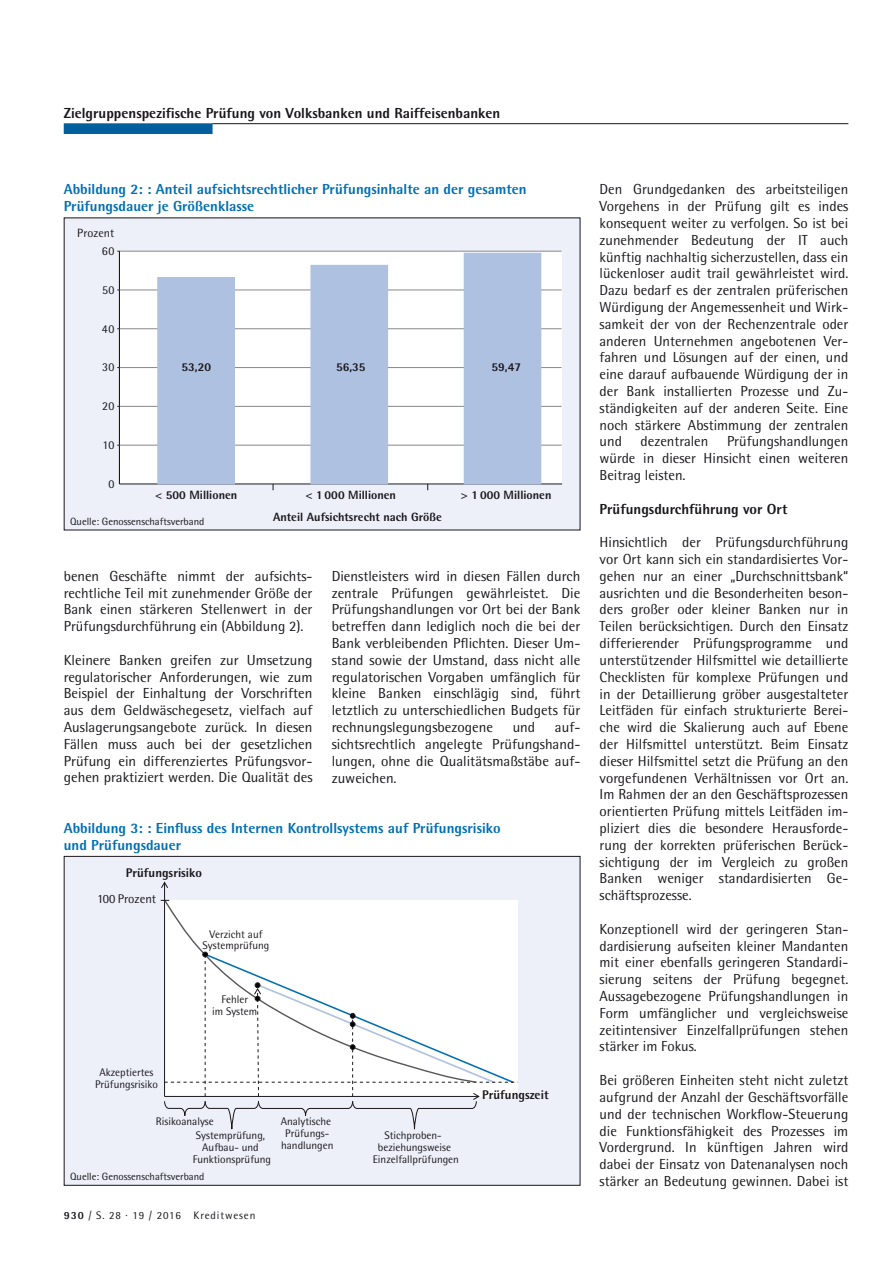
<style>
.page{position:relative;width:893px;height:1263px;background:#fff}
.page>*{position:absolute;margin:0;border:0;box-sizing:border-box;transform-origin:0 0}
.t1{font:14.55px/16.8px "Rotis Semi Sans";color:#1a171c;text-align:justify}
.t2{font:800 14.55px/16.8px "Rotis Semi Sans";color:#006fb4}
.t3{font:800 14.55px "Rotis Semi Sans";color:#1a171c}
.t4{font:800 12.6px "Rotis Semi Sans";color:#1a171c}
.t5{font:12.6px "Rotis Semi Sans";color:#1a171c}
.t6{font:800 12px "Rotis Semi Sans";color:#1a171c}
.t7{font:12px "Rotis Semi Sans";letter-spacing:.015em;color:#1a171c}
.t8{font:10.95px/11.9px "Rotis Semi Sans";color:#1a171c;text-align:center}
.t9{font:10.95px "Rotis Semi Sans";letter-spacing:.08em;color:#1a171c}
.t10{font:10.5px "Rotis Semi Sans";color:#1a171c}
.s1{font-weight:800}
</style>
<div class="page">
<hr style="left:212px;top:123px;width:636px;height:1px;background:#1a171c">
<div style="left:64px;top:123px;width:149px;height:11px;background:#005f9c;border:2px solid #005f9c"></div>
<div style="left:64px;top:218px;width:516px;height:312px;background:#edf0f8"></div>
<div style="left:119px;top:251px;width:443px;height:233px;background:#fff"></div>
<hr style="left:119px;top:484px;width:443px;height:1px;background:#1a171c">
<hr style="left:119px;top:251px;width:1px;height:233px;background:#1a171c">
<hr style="left:119px;top:445px;width:443px;height:1px;background:#87888a">
<hr style="left:119px;top:406px;width:443px;height:1px;background:#87888a">
<hr style="left:119px;top:367px;width:443px;height:1px;background:#87888a">
<hr style="left:119px;top:328px;width:443px;height:1px;background:#87888a">
<hr style="left:119px;top:290px;width:443px;height:1px;background:#87888a">
<hr style="left:119px;top:251px;width:443px;height:1px;background:#87888a">
<div style="left:464px;top:253px;width:77px;height:231px;background:#afc1e1"></div>
<div style="left:311px;top:265px;width:77px;height:219px;background:#afc1e1"></div>
<div style="left:158px;top:278px;width:76px;height:206px;background:#afc1e1"></div>
<div style="left:157px;top:277px;width:78px;height:207px;border:1px solid #afc1e1"></div>
<div style="left:64px;top:856px;width:516px;height:329px;background:#edf0f8"></div>
<div style="left:165px;top:900px;width:353px;height:196px;background:#fff"></div>
<hr style="left:164px;top:882px;width:1px;height:214px;background:#1a171c">
<svg style="left:161px;top:881px;width:7px;height:7px"></svg>
<svg style="left:163px;top:898px;width:44px;height:54px"></svg>
<svg style="left:164px;top:952px;width:354px;height:178px"></svg>
<p class="t3" style="left:64px;top:104px;width:438px">Zielgruppenspezifische Prüfung von Volksbanken und Raiffeisenbanken</p>
<p class="t2" style="left:64px;top:181px;width:464px">Abbildung 2: : Anteil aufsichtsrechtlicher Prüfungsinhalte an der gesamten<br>Prüfungsdauer je Größenklasse</p>
<p class="t7" style="left:77px;top:226px;width:39px">Prozent</p>
<p class="t7" style="left:102px;top:244px;width:14px">60</p>
<p class="t7" style="left:102px;top:283px;width:14px">50</p>
<p class="t7" style="left:102px;top:321px;width:14px">40</p>
<p class="t7" style="left:102px;top:360px;width:14px">30</p>
<p class="t7" style="left:102px;top:399px;width:14px">20</p>
<p class="t7" style="left:103px;top:438px;width:13px">10</p>
<p class="t7" style="left:108px;top:477px;width:8px">0</p>
<p class="t6" style="left:182px;top:360px;width:31px">53,20</p>
<p class="t6" style="left:336px;top:360px;width:31px">56,35</p>
<p class="t6" style="left:491px;top:360px;width:31px">59,47</p>
<p class="t6" style="left:155px;top:487px;width:84px">&lt; 500 Millionen</p>
<p class="t6" style="left:305px;top:487px;width:92px">&lt; 1 000 Millionen</p>
<p class="t6" style="left:461px;top:487px;width:92px">&gt; 1 000 Millionen</p>
<p class="t10" style="left:70px;top:515px;width:136px">Quelle: Genossenschaftsverband</p>
<p class="t6" style="left:273px;top:509px;width:170px">Anteil Aufsichtsrecht nach Größe</p>
<p class="t1" style="left:64px;top:567px;width:250px">benen Geschäfte nimmt der aufsichts&shy;rechtliche Teil mit zunehmender Größe der Bank einen stärkeren Stellenwert in der Prüfungsdurchführung ein (Abbildung 2).</p>
<p class="t1" style="left:64px;top:651px;width:250px;text-align:left">Kleinere Banken greifen zur Umsetzung regulatorischer Anforderungen, wie zum Beispiel der Einhaltung der Vorschriften aus dem Geldwäschegesetz, vielfach auf Auslagerungsangebote zurück. In diesen Fällen muss auch bei der gesetzlichen Prüfung ein differenziertes Prüfungsvor-- gehen praktiziert werden. Die Qualität des</p>
<p class="t1" style="left:332px;top:567px;width:250px">Dienstleisters wird in diesen Fällen durch zentrale Prüfungen gewährleistet. Die Prüfungshandlungen vor Ort bei der Bank betreffen dann lediglich noch die bei der Bank verbleibenden Pflichten. Dieser Um&shy;stand sowie der Umstand, dass nicht alle regulatorischen Vorgaben umfänglich für kleine Banken einschlägig sind, führt letztlich zu unterschiedlichen Budgets für rechnungslegungsbezogene</p>
<p class="t1" style="left:332px;top:719px;width:250px;text-indent:223px">auf&shy;sichtsrechtlich angelegte Prüfungshand&shy;lungen, ohne die Qualitätsmaßstäbe auf&shy;zuweichen.</p>
<p class="t1" style="left:513px;top:719px;width:24px">und</p>
<p class="t2" style="left:64px;top:819px;width:438px">Abbildung 3: : Einfluss des Internen Kontrollsystems auf Prüfungsrisiko und Prüfungsdauer</p>
<p class="t4" style="left:126px;top:864px;width:78px">Prüfungsrisiko</p>
<p class="t5" style="left:97px;top:891px;width:61px">100 Prozent</p>
<p class="t8" style="left:203px;top:928px;width:68px">Verzicht auf<br>Systemprüfung</p>
<p class="t8" style="left:212px;top:994px;width:47px">Fehler<br>im System</p>
<p class="t8" style="left:95px;top:1066px;width:64px">Akzeptiertes<br>Prüfungsrisiko</p>
<p class="t8" style="left:196px;top:1115px;width:71px;line-height:13.6px;text-align:left;text-indent:-40px">Risikoanalyse<br>Systemprüfung,</p>
<p class="t8" style="left:193px;top:1141px;width:80px">Aufbau- und<br>Funktionsprüfung</p>
<p class="t10" style="left:70px;top:1170px;width:136px">Quelle: Genossenschaftsverband</p>
<p class="t8" style="left:281px;top:1115px;width:54px">Analytische<br>Prüfungs&shy;handlungen</p>
<p class="t9" style="left:64px;top:1209px;width:193px"><span class="s1">930</span> / S. 28 · 19 / 2016 Kreditwesen</p>
<p class="t8" style="left:373px;top:1129px;width:88px">Stichproben&shy;beziehungsweise<br>Einzelfallprüfungen</p>
<p class="t4" style="left:482px;top:1087px;width:68px">Prüfungszeit</p>
<p class="t1" style="left:600px;top:181px;width:250px">Den Grundgedanken des arbeitsteiligen Vorgehens in der Prüfung gilt es indes konsequent weiter zu verfolgen. So ist bei zunehmender Bedeutung der IT auch künftig nachhaltig sicherzustellen, dass ein lückenloser audit trail gewährleistet wird.<br>Dazu bedarf es der zentralen prüferischen Würdigung der Angemessenheit und Wirk&shy;samkeit der von der Rechenzentrale oder anderen Unternehmen angebotenen Ver&shy;fahren und Lösungen auf der einen, und eine darauf aufbauende Würdigung der in der Bank installierten Prozesse und Zu&shy;ständigkeiten auf der anderen Seite. Eine noch stärkere Abstimmung der zentralen und</p>
<p class="t1" style="left:600px;top:433px;width:250px;text-indent:127px">Prüfungshandlungen würde in dieser Hinsicht einen weiteren Beitrag leisten.</p>
<p class="t3" style="left:600px;top:499px;width:189px">Prüfungsdurchführung vor Ort</p>
<p class="t1" style="left:600px;top:534px;width:250px">Hinsichtlich der Prüfungsdurchführung vor Ort kann sich ein standardisiertes Vor&shy;gehen nur an einer „Durchschnittsbank“ ausrichten und die Besonderheiten beson&shy;ders großer oder kleiner Banken nur in Teilen berücksichtigen. Durch den Einsatz differierender Prüfungsprogramme und unterstützender Hilfsmittel wie detaillierte Checklisten für komplexe Prüfungen und in der Detaillierung gröber ausgestalteter Leitfäden für einfach strukturierte Berei&shy;che wird die Skalierung auch auf Ebene der Hilfsmittel unterstützt. Beim Einsatz dieser Hilfsmittel setzt die Prüfung an den vorgefundenen Verhältnissen vor Ort an.<br>Im Rahmen der an den Geschäftsprozessen orientierten Prüfung mittels Leitfäden im&shy;pliziert dies die besondere Herausforde&shy;rung der korrekten prüferischen Berück&shy;sichtigung der im Vergleich zu großen Banken weniger standardisierten Ge&shy;schäftsprozesse.</p>
<p class="t1" style="left:600px;top:920px;width:250px">Konzeptionell wird der geringeren Stan&shy;dardisierung aufseiten kleiner Mandanten mit einer ebenfalls geringeren Standardi&shy;sierung seitens der Prüfung begegnet.<br>Aussagebezogene Prüfungshandlungen in Form umfänglicher und vergleichsweise zeitintensiver Einzelfallprüfungen stehen stärker im Fokus.</p>
<p class="t1" style="left:600px;top:1071px;width:250px">Bei größeren Einheiten steht nicht zuletzt aufgrund der Anzahl der Geschäftsvorfälle und der technischen Workflow-Steuerung die Funktionsfähigkeit des Prozesses im Vordergrund. In künftigen Jahren wird dabei der Einsatz von Datenanalysen noch stärker an Bedeutung gewinnen. Dabei ist</p>
<p class="t1" style="left:641px;top:433px;width:69px">dezentralen</p>
</div>
